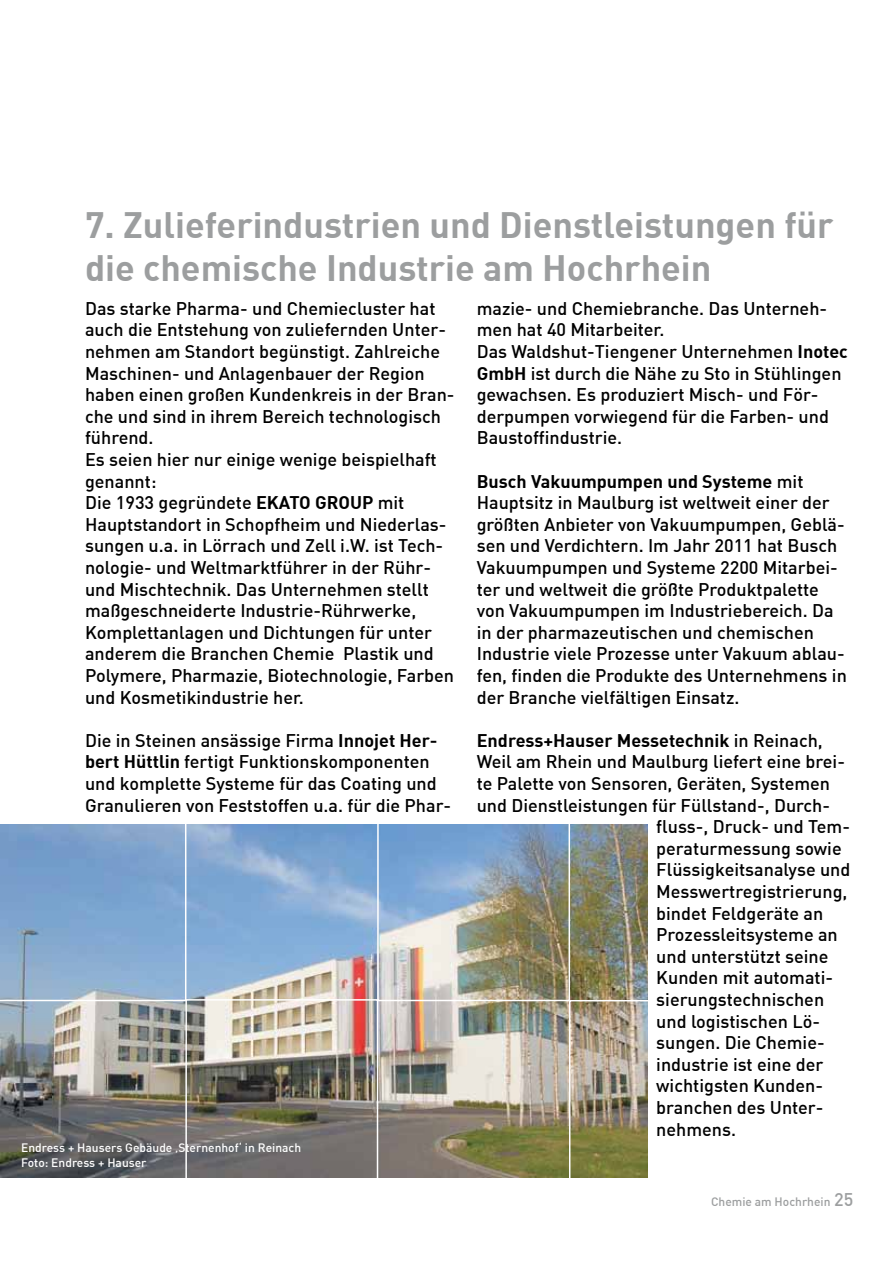
<style>
.page{position:relative;width:893px;height:1263px;background:#fff}
.page>*{position:absolute;margin:0;border:0;box-sizing:border-box;transform-origin:0 0}
.t1{font:700 36px/43.2px "DIN";color:#9c9e9f}
.t2{font:500 18px/21.6px "DIN";color:#000}
.t3{font:700 18px "DIN";color:#000}
.t4{font:500 12px/14.4px "DIN";color:#fff}
.t5{font:500 12px "DIN";color:#9c9e9f}
.s1{font-weight:700}
.s2{font-weight:500}
.s3{font-size:18px}
</style>
<div class="page">
<img style="left:0;top:824px;width:648px;height:354px">
<div style="left:569px;top:1000px;width:193px;height:193px;border:2px solid #fff"></div>
<div style="left:377px;top:808px;width:193px;height:193px;border:2px solid #fff"></div>
<div style="left:185px;top:999px;width:193px;height:193px;border:2px solid #fff"></div>
<svg style="left:0;top:824px;width:186px;height:177px;background:#83a7ce"></svg>
<h1 class="t1" style="left:85px;top:202px;width:750px">7. Zulieferindustrien und Dienstleistungen für die chemische Industrie am Hochrhein</h1>
<p class="t2" style="left:85px;top:297px;width:371px">Das starke Pharma- und Chemiecluster hat auch die Entstehung von zuliefernden Unter&shy;nehmen am Standort begünstigt. Zahlreiche Maschinen- und Anlagenbauer der Region haben einen großen Kundenkreis in der Bran&shy;che und sind in ihrem Bereich technologisch führend.<br>Es seien hier nur einige wenige beispielhaft genannt:<br>Die 1933 gegründete <span class="s1">EKATO GROUP</span> mit Hauptstandort in Schopfheim und Niederlas&shy;sungen u.a. in Lörrach und Zell i.W. ist Tech&shy;nologie- und Weltmarktführer in der Rühr&shy;und Mischtechnik. Das Unternehmen stellt maßgeschneiderte Industrie-Rührwerke, Komplettanlagen und Dichtungen für unter anderem die Branchen Chemie Plastik und Polymere, Pharmazie, Biotechnologie, Farben und Kosmetikindustrie her.</p>
<p class="t2" style="left:85px;top:729px;width:368px">Die in Steinen ansässige Firma <span class="s1">Innojet Her&shy;bert Hüttlin</span> fertigt Funktionskomponenten und komplette Systeme für das Coating und Granulieren von Feststoffen u.a. für die Phar-</p>
<p class="t2" style="left:477px;top:297px;width:373px">mazie- und Chemiebranche. Das Unterneh&shy;men hat 40 Mitarbeiter.<br>Das Waldshut-Tiengener Unternehmen <span class="s1">Inotec GmbH</span> ist durch die Nähe zu Sto in Stühlingen gewachsen. Es produziert Misch- und För&shy;derpumpen vorwiegend für die Farben- und Baustoffindustrie.</p>
<p class="t2" style="left:477px;top:470px;width:372px"><span class="s1">Busch Vakuumpumpen und Systeme</span> mit Hauptsitz in Maulburg ist weltweit einer der größten Anbieter von Vakuumpumpen, Geblä&shy;sen und Verdichtern. Im Jahr 2011 hat Busch Vakuumpumpen und Systeme 2200 Mitarbei&shy;ter und weltweit die größte Produktpalette von Vakuumpumpen im Industriebereich. Da in der pharmazeutischen und chemischen Industrie viele Prozesse unter Vakuum ablau&shy;fen, finden die Produkte des Unternehmens in der Branche vielfältigen Einsatz.</p>
<p class="t3" style="left:477px;top:728px;width:348px">Endress+Hauser Messetechnik <span class="s2">in Reinach,</span></p>
<p class="t2" style="left:477px;top:750px;width:370px">Weil am Rhein und Maulburg liefert eine brei-</p>
<p class="t2" style="left:477px;top:772px;width:355px">te Palette von Sensoren, Geräten, Systemen</p>
<p class="t2" style="left:477px;top:794px;width:355px">und Dienstleistungen für Füllstand-, Durch-</p>
<p class="t2" style="left:656px;top:815px;width:195px">fluss-, Druck- und Tem-</p>
<p class="t2" style="left:656px;top:837px;width:187px">peraturmessung sowie</p>
<p class="t2" style="left:656px;top:858px;width:196px">Flüssigkeitsanalyse und</p>
<p class="t2" style="left:656px;top:880px;width:193px">Messwertregistrierung,</p>
<p class="t2" style="left:656px;top:902px;width:169px">bindet Feldgeräte an</p>
<p class="t2" style="left:656px;top:923px;width:183px">Prozessleitsysteme an</p>
<p class="t2" style="left:656px;top:945px;width:174px">und unterstützt seine</p>
<p class="t2" style="left:656px;top:966px;width:178px">Kunden mit automati-</p>
<p class="t2" style="left:656px;top:988px;width:169px">sierungstechnischen</p>
<p class="t2" style="left:656px;top:1010px;width:165px">und logistischen Lö-</p>
<p class="t2" style="left:656px;top:1031px;width:170px">sungen. Die Chemie-</p>
<p class="t2" style="left:656px;top:1053px;width:169px">industrie ist eine der</p>
<p class="t2" style="left:656px;top:1074px;width:168px">wichtigsten Kunden-</p>
<p class="t2" style="left:656px;top:1096px;width:169px">branchen des Unter-</p>
<p class="t2" style="left:656px;top:1118px;width:81px">nehmens.</p>
<p class="t4" style="left:21px;top:1140px;width:281px">Endress + Hausers Gebäude ‚Sternenhof‘ in Reinach<br>Foto: Endress + Hauser</p>
<p class="t5" style="left:711px;top:1193px;width:144px">Chemie am Hochrhein <span class="s3">25</span></p>
</div>
